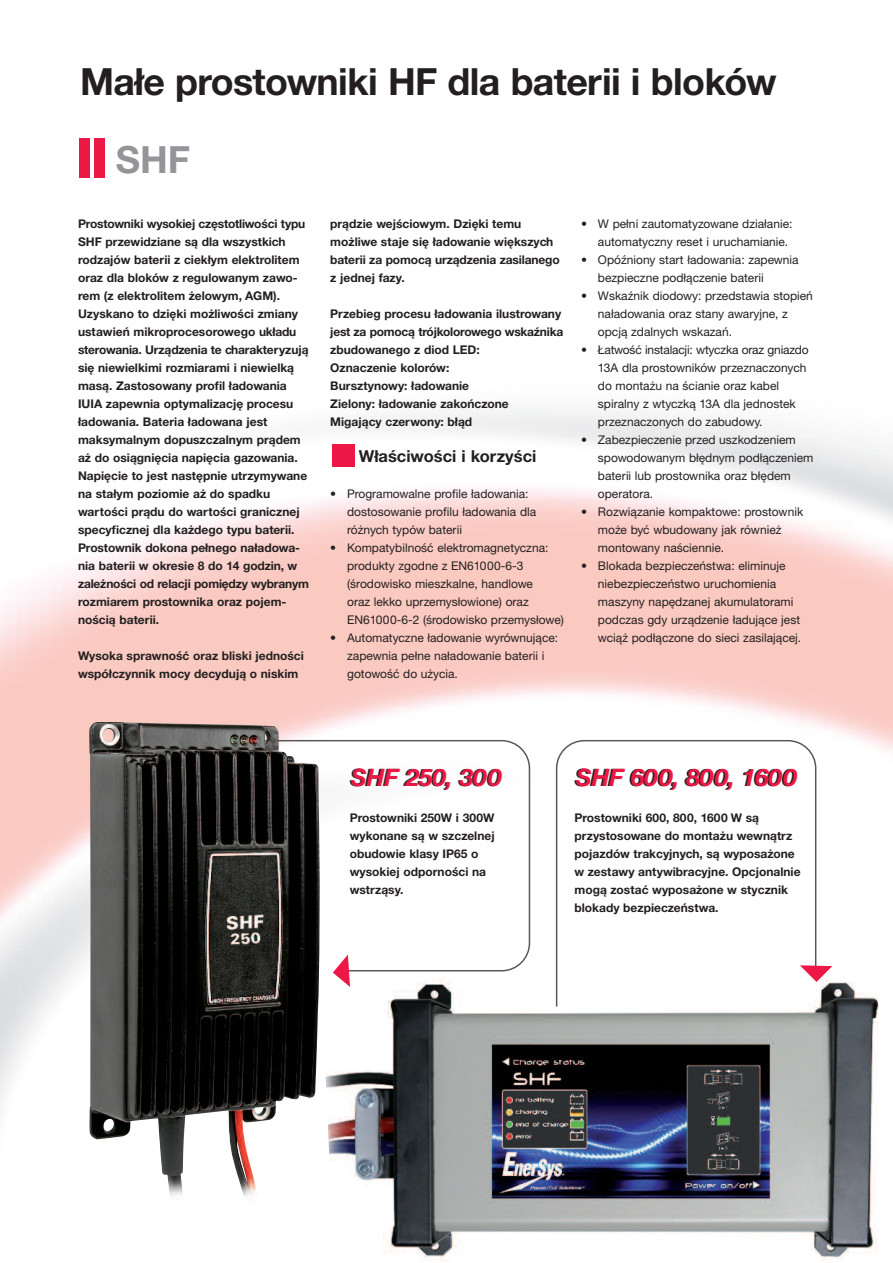
<style>
.page{position:relative;width:893px;height:1263px;background:#fff}
.page>*{position:absolute;margin:0;border:0;box-sizing:border-box;transform-origin:0 0}
.t1{font:700 37.5px "Helvetica Neue CE";letter-spacing:-.015em;color:#231f20}
.t2{font:700 37.5px "Helvetica Neue CE";color:#939598}
.t3{font:italic 700 24px "Helvetica Neue CE";color:#ed1845}
.t4{font:700 16.5px "Helvetica Neue CE";color:#231f20}
.t5{font:700 12px/18px "Helvetica Neue CE";color:#231f20}
.t6{font:12px/18px "Helvetica Neue CE";color:#231f20}
</style>
<div class="page">
<img style="left:0;top:409px;width:893px;height:697px">
<div style="left:332px;top:444px;width:22px;height:23px;background:#ed1845"></div>
<svg style="left:556px;top:740px;width:260px;height:226px"></svg>
<svg style="left:320px;top:740px;width:210px;height:226px"></svg>
<img style="left:325px;top:966px;width:557px;height:296px">
<svg style="left:800px;top:965px;width:32px;height:17px"></svg>
<div style="left:307px;top:956px;width:37px;height:30px;background:#fff"></div>
<img style="left:89px;top:722px;width:231px;height:475px">
<svg style="left:333px;top:954px;width:17px;height:33px"></svg>
<div style="left:94px;top:139px;width:11px;height:39px;background:#ed1845"></div>
<div style="left:79px;top:139px;width:10px;height:39px;background:#ed1845"></div>
<h1 class="t1" style="left:80px;top:68px;width:698px">Małe prostowniki HF dla baterii i bloków</h1>
<h1 class="t2" style="left:116px;top:146px;width:76px">SHF</h1>
<p class="t5" style="left:78px;top:215px;width:232px">Prostowniki wysokiej częstotliwości typu SHF przewidziane są dla wszystkich rodzajów baterii z ciekłym elektrolitem oraz dla bloków z regulowanym zawo&shy;rem (z elektrolitem żelowym, AGM).<br>Uzyskano to dzięki możliwości zmiany ustawień mikroprocesorowego układu sterowania. Urządzenia te charakteryzują się niewielkimi rozmiarami i niewielką masą. Zastosowany profil ładowania IUIA zapewnia optymalizację procesu ładowania. Bateria ładowana jest maksymalnym dopuszczalnym prądem aż do osiągnięcia napięcia gazowania.<br>Napięcie to jest następnie utrzymywane na stałym poziomie aż do spadku wartości prądu do wartości granicznej specyficznej dla każdego typu baterii.<br>Prostownik dokona pełnego naładowa&shy;nia baterii w okresie 8 do 14 godzin, w zależności od relacji pomiędzy wybranym rozmiarem prostownika oraz pojem&shy;nością baterii.</p>
<p class="t5" style="left:78px;top:647px;width:227px">Wysoka sprawność oraz bliski jedności współczynnik mocy decydują o niskim</p>
<p class="t5" style="left:330px;top:215px;width:231px">prądzie wejściowym. Dzięki temu możliwe staje się ładowanie większych baterii za pomocą urządzenia zasilanego z jednej fazy.</p>
<p class="t5" style="left:330px;top:305px;width:234px">Przebieg procesu ładowania ilustrowany jest za pomocą trójkolorowego wskaźnika zbudowanego z diod LED:<br>Oznaczenie kolorów:<br>Bursztynowy: ładowanie<br>Zielony: ładowanie zakończone<br>Migający czerwony: błąd</p>
<h3 class="t4" style="left:359px;top:450px;width:179px">Właściwości i korzyści</h3>
<p class="t6" style="left:347px;top:486px;width:191px;text-indent:-17px">• Programowalne profile ładowania: dostosowanie profilu ładowania dla różnych typów baterii</p>
<p class="t6" style="left:347px;top:540px;width:218px;text-indent:-17px">• Kompatybilność elektromagnetyczna: produkty zgodne z EN61000-6-3 (środowisko mieszkalne, handlowe<br>oraz lekko uprzemysłowione) oraz EN61000-6-2 (środowisko przemysłowe)</p>
<p class="t6" style="left:347px;top:630px;width:213px;text-indent:-17px">• Automatyczne ładowanie wyrównujące: zapewnia pełne naładowanie baterii i gotowość do użycia.</p>
<p class="t6" style="left:598px;top:216px;width:196px;text-indent:-17px">• W pełni zautomatyzowane działanie: automatyczny reset i uruchamianie.</p>
<p class="t6" style="left:598px;top:252px;width:202px;text-indent:-17px">• Opóźniony start ładowania: zapewnia bezpieczne podłączenie baterii</p>
<p class="t6" style="left:598px;top:288px;width:216px;text-indent:-17px">• Wskaźnik diodowy: przedstawia stopień naładowania oraz stany awaryjne, z opcją zdalnych wskazań.</p>
<p class="t6" style="left:598px;top:342px;width:212px;text-indent:-17px">• Łatwość instalacji: wtyczka oraz gniazdo 13A dla prostowników przeznaczonych do montażu na ścianie oraz kabel spiralny z wtyczką 13A dla jednostek przeznaczonych do zabudowy.</p>
<p class="t6" style="left:598px;top:432px;width:217px;text-indent:-17px">• Zabezpieczenie przed uszkodzeniem spowodowanym błędnym podłączeniem baterii lub prostownika oraz błędem operatora.</p>
<p class="t6" style="left:598px;top:504px;width:207px;text-indent:-17px">• Rozwiązanie kompaktowe: prostownik może być wbudowany jak również montowany naściennie.</p>
<p class="t6" style="left:598px;top:558px;width:205px;text-indent:-17px">• Blokada bezpieczeństwa: eliminuje niebezpieczeństwo uruchomienia maszyny napędzanej akumulatorami podczas gdy urządzenie ładujące jest wciąż podłączone do sieci zasilającej.</p>
<h2 class="t3" style="left:351px;top:768px;width:152px">SHF 250, 300</h2>
<p class="t5" style="left:350px;top:809px;width:146px">Prostowniki 250W i 300W wykonane są w szczelnej obudowie klasy IP65 o wysokiej odporności na wstrząsy.</p>
<h2 class="t3" style="left:576px;top:768px;width:222px">SHF 600, 800, 1600</h2>
<p class="t5" style="left:574px;top:809px;width:228px">Prostowniki 600, 800, 1600 W są przystosowane do montażu wewnątrz pojazdów trakcyjnych, są wyposażone w zestawy antywibracyjne. Opcjonalnie mogą zostać wyposażone w stycznik blokady bezpieczeństwa.</p>
</div>
